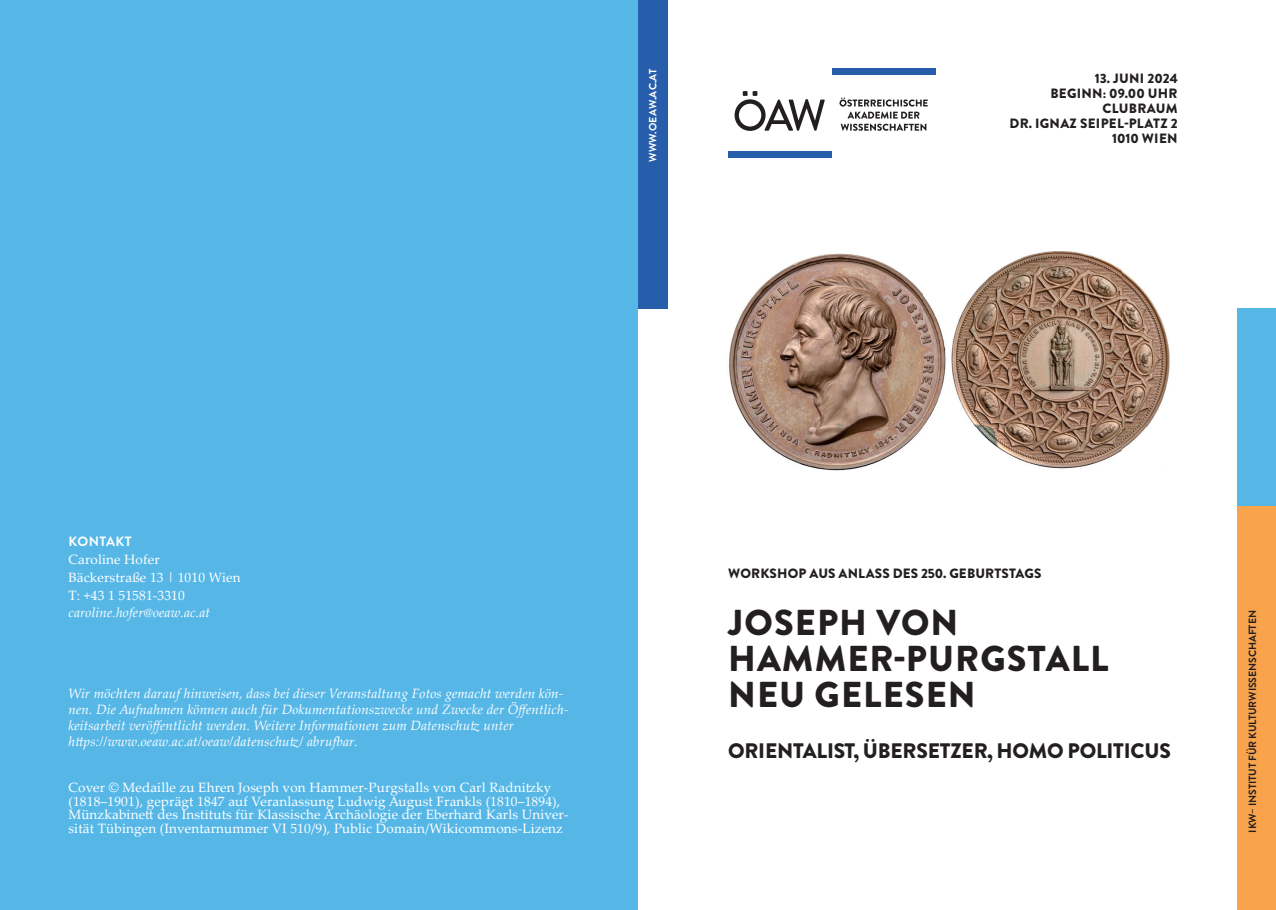
<style>
.page{position:relative;width:1276px;height:910px;background:#fff}
.page>*{position:absolute;margin:0;border:0;box-sizing:border-box;transform-origin:0 0}
.t1{font:900 36px/36px "Brandon Grotesque";letter-spacing:.03em;color:#231f20}
.t2{font:900 21px "Brandon Grotesque";letter-spacing:-.01em;color:#231f20}
.t3{font:13.5px/13.5px "Palatino Linotype";letter-spacing:.01em;color:#fff}
.t4{font:italic 13.5px/16.2px "Palatino Linotype";letter-spacing:.01em;color:#fff}
.t5{font:900 13.5px/15px "Brandon Grotesque";letter-spacing:.01em;color:#231f20;text-align:right}
.t6{font:700 13.5px "Brandon Grotesque";letter-spacing:.03em;color:#fff}
.t7{font:700 10.5px "Brandon Grotesque";letter-spacing:-.01em;color:#231f20}
.t8{font:700 10.5px "Brandon Grotesque";letter-spacing:.02em;color:#fff}
</style>
<div class="page">
<div style="left:0;top:0;width:638px;height:910px;background:#56b7e7"></div>
<img style="left:729px;top:251px;width:441px;height:220px">
<div style="left:638px;top:0;width:30px;height:308px;background:#275eac"></div>
<div style="left:1237px;top:503px;width:39px;height:407px;background:#f9a44d"></div>
<div style="left:1237px;top:308px;width:39px;height:198px;background:#56b7e7"></div>
<div style="left:728px;top:151px;width:103px;height:7px;background:#275eac"></div>
<div style="left:831px;top:68px;width:104px;height:7px;background:#275eac"></div>
<svg style="left:734px;top:91px;width:91px;height:40px"></svg>
<svg style="left:839px;top:97px;width:88px;height:34px"></svg>
<p class="t8" style="left:646px;top:162px;width:95px;rotate:-90deg">WWW.OEAW.AC.AT</p>
<p class="t5" style="left:1009px;top:71px;width:170px">13. JUNI 2024<br>BEGINN: 09.00 UHR<br>CLUBRAUM<br>DR. IGNAZ SEIPEL-PLATZ 2<br>1010 WIEN</p>
<p class="t6" style="left:69px;top:532px;width:65px">KONTAKT</p>
<p class="t3" style="left:68px;top:550px;width:174px;line-height:18px">Caroline Hofer<br>Bäckerstraße 13 | 1010 Wien<br>T: +43 1 51581-3310</p>
<p class="t4" style="left:68px;top:603px;width:143px">caroline.hofer@oeaw.ac.at</p>
<p class="t4" style="left:68px;top:684px;width:501px">Wir möchten darauf hinweisen, dass bei dieser Veranstaltung Fotos gemacht werden kön&shy;nen. Die Aufnahmen können auch für Dokumentationszwecke und Zwecke der Öffentlich&shy;keitsarbeit veröffentlicht werden. Weitere Informationen zum Datenschutz unter https://www.oeaw.ac.at/oeaw/datenschutz/ abrufbar.</p>
<p class="t3" style="left:68px;top:780px;width:502px">Cover © Medaille zu Ehren Joseph von Hammer-Purgstalls von Carl Radnitzky (1818–1901), geprägt 1847 auf Veranlassung Ludwig August Frankls (1810–1894), Münzkabinett des Instituts für Klassische Archäologie der Eberhard Karls Univer&shy;sität Tübingen (Inventarnummer VI 510/9), Public Domain/Wikicommons-Lizenz</p>
<p class="t5" style="left:728px;top:566px;width:315px">WORKSHOP AUS ANLASS DES 250. GEBURTSTAGS</p>
<h1 class="t1" style="left:728px;top:605px;width:382px">JOSEPH VON<br>HAMMER-PURGSTALL<br>NEU GELESEN</h1>
<h2 class="t2" style="left:728px;top:736px;width:444px">ORIENTALIST, ÜBERSETZER, HOMO POLITICUS</h2>
<p class="t7" style="left:1245px;top:833px;width:224px;rotate:-90deg">IKW– INSTITUT FÜR KULTURWISSENSCHAFTEN</p>
</div>
